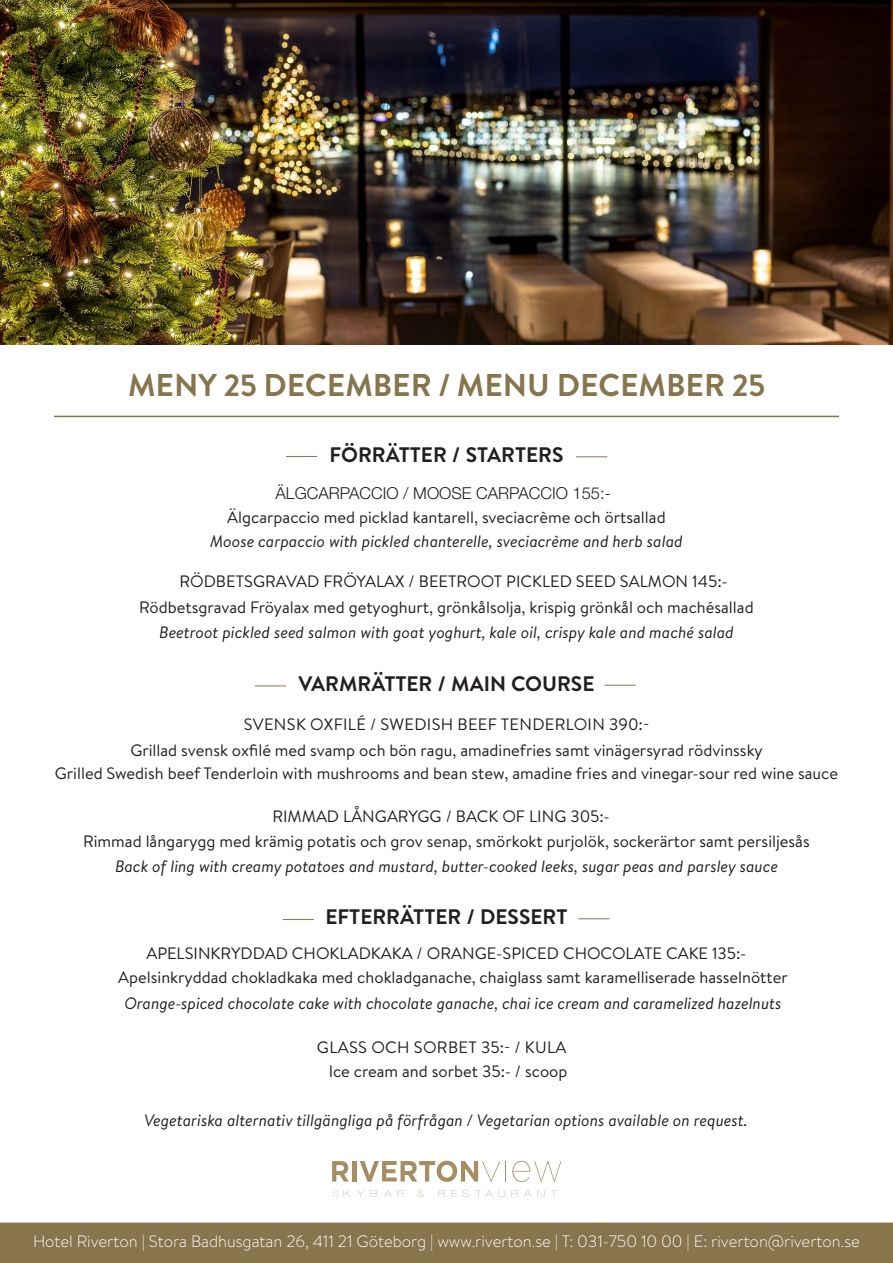
<style>
.page{position:relative;width:893px;height:1263px;background:#fff}
.page>*{position:absolute;margin:0;border:0;box-sizing:border-box;transform-origin:0 0}
.t1{font:700 31.5px "Brandon Grotesque";color:#86754d}
.t2{font:700 21px "Brandon Text";color:#231f20}
.t3{font:16.5px "Brandon Text";color:#231f20}
.t4{font:italic 16.5px "Brandon Text";color:#231f20}
.t5{font:300 16.5px "Brandon Text";color:#fff}
.t6{font:16.5px "Brandon Text";letter-spacing:.02em;color:#231f20}
.t7{font:300 16.5px "Helvetica Neue";color:#231f20}
</style>
<div class="page">
<img style="left:0;top:0;width:893px;height:344px">
<hr style="left:54px;top:416px;width:785px;height:1px;background:#89754d">
<hr style="left:576px;top:456px;width:31px;height:1px;background:#89754d">
<hr style="left:286px;top:456px;width:31px;height:1px;background:#89754d">
<hr style="left:604px;top:685px;width:32px;height:1px;background:#89754d">
<hr style="left:578px;top:918px;width:31px;height:1px;background:#89754d">
<hr style="left:283px;top:919px;width:31px;height:1px;background:#89754d">
<div style="left:1px;top:1223px;width:891px;height:39px;background:#86754d"></div>
<div style="left:0;top:1222px;width:893px;height:41px;border:2px solid #86754d"></div>
<svg style="left:332px;top:1161px;width:17px;height:20px"></svg>
<div style="left:352px;top:1161px;width:5px;height:20px;background:#a68e62"></div>
<svg style="left:360px;top:1161px;width:140px;height:21px"></svg>
<svg style="left:512px;top:1161px;width:49px;height:21px"></svg>
<svg style="left:418px;top:1190px;width:6px;height:7px"></svg>
<svg style="left:439px;top:1190px;width:6px;height:7px"></svg>
<svg style="left:451px;top:1190px;width:6px;height:7px"></svg>
<svg style="left:463px;top:1190px;width:6px;height:7px"></svg>
<svg style="left:475px;top:1190px;width:18px;height:7px"></svg>
<svg style="left:499px;top:1190px;width:6px;height:7px"></svg>
<svg style="left:512px;top:1190px;width:6px;height:7px"></svg>
<svg style="left:524px;top:1190px;width:7px;height:7px"></svg>
<svg style="left:538px;top:1190px;width:6px;height:7px"></svg>
<svg style="left:551px;top:1190px;width:6px;height:7px"></svg>
<svg style="left:332px;top:1190px;width:6px;height:7px"></svg>
<svg style="left:344px;top:1190px;width:7px;height:7px"></svg>
<svg style="left:357px;top:1190px;width:7px;height:7px"></svg>
<svg style="left:371px;top:1190px;width:6px;height:7px"></svg>
<svg style="left:384px;top:1190px;width:7px;height:7px"></svg>
<svg style="left:397px;top:1190px;width:7px;height:7px"></svg>
<hr style="left:255px;top:685px;width:31px;height:1px;background:#89754d">
<p class="t1" style="left:128px;top:363px;width:638px">MENY 25 DECEMBER / MENU DECEMBER 25</p>
<p class="t2" style="left:329px;top:440px;width:236px">FÖRRÄTTER / STARTERS</p>
<p class="t7" style="left:275px;top:479px;width:337px">ÄLGCARPACCIO / MOOSE CARPACCIO 155:-</p>
<p class="t3" style="left:227px;top:506px;width:440px">Älgcarpaccio med picklad kantarell, sveciacrème och örtsallad</p>
<p class="t4" style="left:210px;top:530px;width:474px">Moose carpaccio with pickled chanterelle, sveciacrème and herb salad</p>
<p class="t3" style="left:179px;top:570px;width:550px">RÖDBETSGRAVAD FRÖYALAX / BEETROOT PICKLED SEED SALMON 145:-</p>
<p class="t3" style="left:139px;top:596px;width:616px">Rödbetsgravad Fröyalax med getyoghurt, grönkålsolja, krispig grönkål och machésallad</p>
<p class="t4" style="left:159px;top:621px;width:576px">Beetroot pickled seed salmon with goat yoghurt, kale oil, crispy kale and maché salad</p>
<p class="t2" style="left:298px;top:669px;width:297px">VARMRÄTTER / MAIN COURSE</p>
<p class="t6" style="left:244px;top:713px;width:407px">SVENSK OXFILÉ / SWEDISH BEEF TENDERLOIN 390:-</p>
<p class="t3" style="left:130px;top:739px;width:634px">Grillad svensk oxfilé med svamp och bön ragu, amadinefries samt vinägersyrad rödvinssky</p>
<p class="t3" style="left:55px;top:762px;width:785px">Grilled Swedish beef Tenderloin with mushrooms and bean stew, amadine fries and vinegar-sour red wine sauce</p>
<p class="t3" style="left:272px;top:805px;width:339px">RIMMAD LÅNGARYGG / BACK OF LING 305:-</p>
<p class="t3" style="left:83px;top:830px;width:728px">Rimmad långarygg med krämig potatis och grov senap, smörkokt purjolök, sockerärtor samt persiljesås</p>
<p class="t4" style="left:115px;top:855px;width:664px">Back of ling with creamy potatoes and mustard, butter-cooked leeks, sugar peas and parsley sauce</p>
<p class="t2" style="left:325px;top:902px;width:243px">EFTERRÄTTER / DESSERT</p>
<p class="t3" style="left:146px;top:942px;width:602px">APELSINKRYDDAD CHOKLADKAKA / ORANGE-SPICED CHOCOLATE CAKE 135:-</p>
<p class="t3" style="left:118px;top:966px;width:671px">Apelsinkryddad chokladkaka med chokladganache, chaiglass samt karamelliserade hasselnötter</p>
<p class="t4" style="left:124px;top:992px;width:658px">Orange-spiced chocolate cake with chocolate ganache, chai ice cream and caramelized hazelnuts</p>
<p class="t6" style="left:317px;top:1035px;width:251px">GLASS OCH SORBET 35:- / KULA</p>
<p class="t3" style="left:329px;top:1060px;width:240px">Ice cream and sorbet 35:- / scoop</p>
<p class="t4" style="left:144px;top:1109px;width:605px">Vegetariska alternativ tillgängliga på förfrågan / Vegetarian options available on request.</p>
<p class="t5" style="left:33px;top:1230px;width:828px">Hotel Riverton | Stora Badhusgatan 26, 411 21 Göteborg | www.riverton.se | T: 031-750 10 00 | E: riverton@riverton.se</p>
</div>
